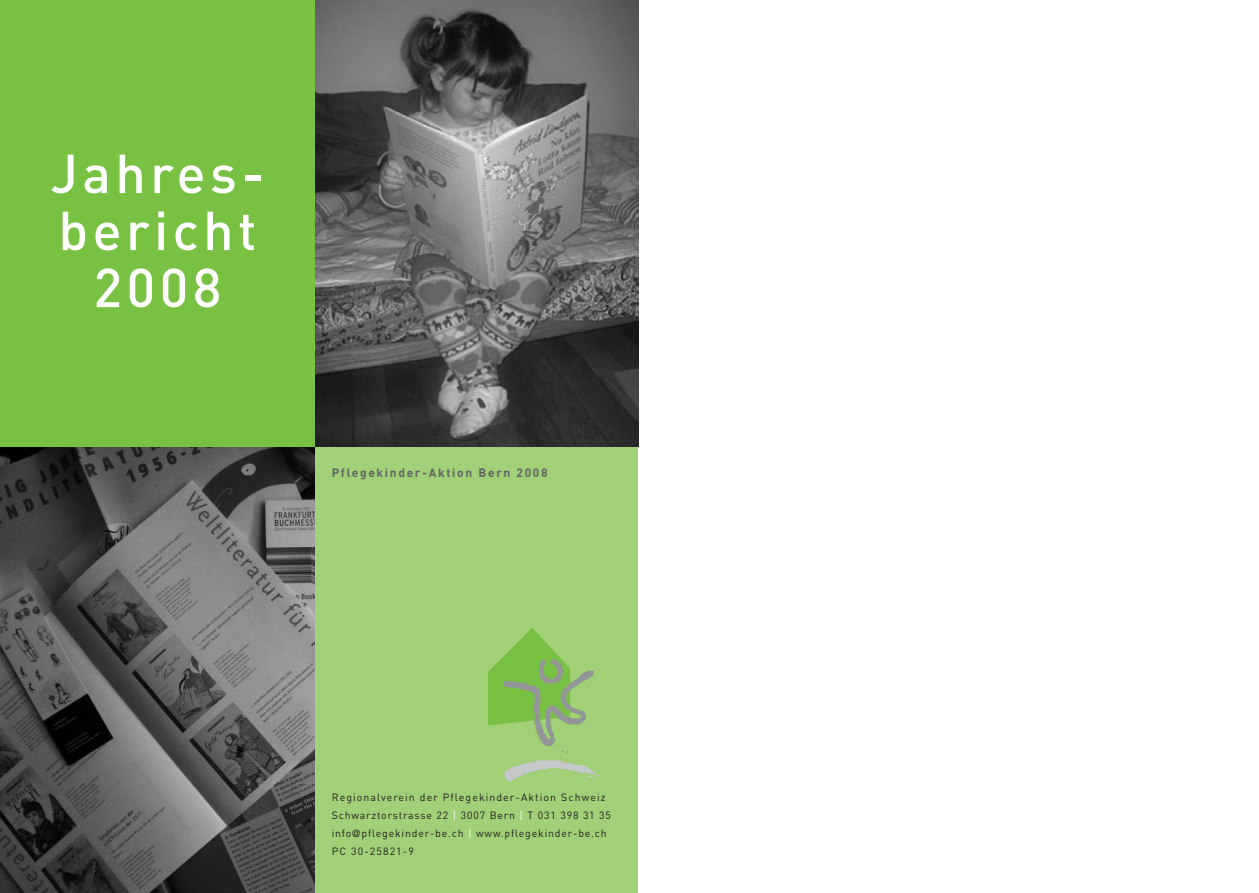
<style>
.page{position:relative;width:1259px;height:893px;background:#fff}
.page>*{position:absolute;margin:0;border:0;box-sizing:border-box;transform-origin:0 0}
.t1{font:500 54px/57px "DIN";letter-spacing:.08em;color:#fff;text-align:center}
.t2{font:700 12px "DIN";letter-spacing:.135em;color:#636366}
.t3{font:10.5px/18px "DIN";letter-spacing:.08em;color:#231f20}
.s1{color:#fff}
.s2{font-family:"Frutiger";font-weight:300}
</style>
<div class="page">
<div style="left:315px;top:446px;width:323px;height:447px;background:#a1d076"></div>
<img style="left:0;top:446px;width:315px;height:447px">
<img style="left:315px;top:0;width:323px;height:446px">
<img style="left:504px;top:760px;width:95px;height:22px">
<div style="left:0;top:0;width:315px;height:446px;background:#79c142"></div>
<svg style="left:488px;top:628px;width:65px;height:97px"></svg>
<img style="left:498px;top:650px;width:96px;height:102px">
<h1 class="t1" style="left:51px;top:146px;width:215px">Jahres&shy;bericht<br>2008</h1>
<p class="t2" style="left:332px;top:466px;width:217px">Pflegekinder-Aktion Bern 2008</p>
<p class="t3" style="left:332px;top:789px;width:281px">Regionalverein der Pflegekinder-Aktion Schweiz Schwarztorstrasse 22 <span class="s1">|</span> 3007 Bern <span class="s1">|</span> T 031 398 31 35 info<span class="s2">@</span>pflegekinder-be.ch <span class="s1">|</span> www.pflegekinder-be.ch PC 30-25821-9</p>
</div>
